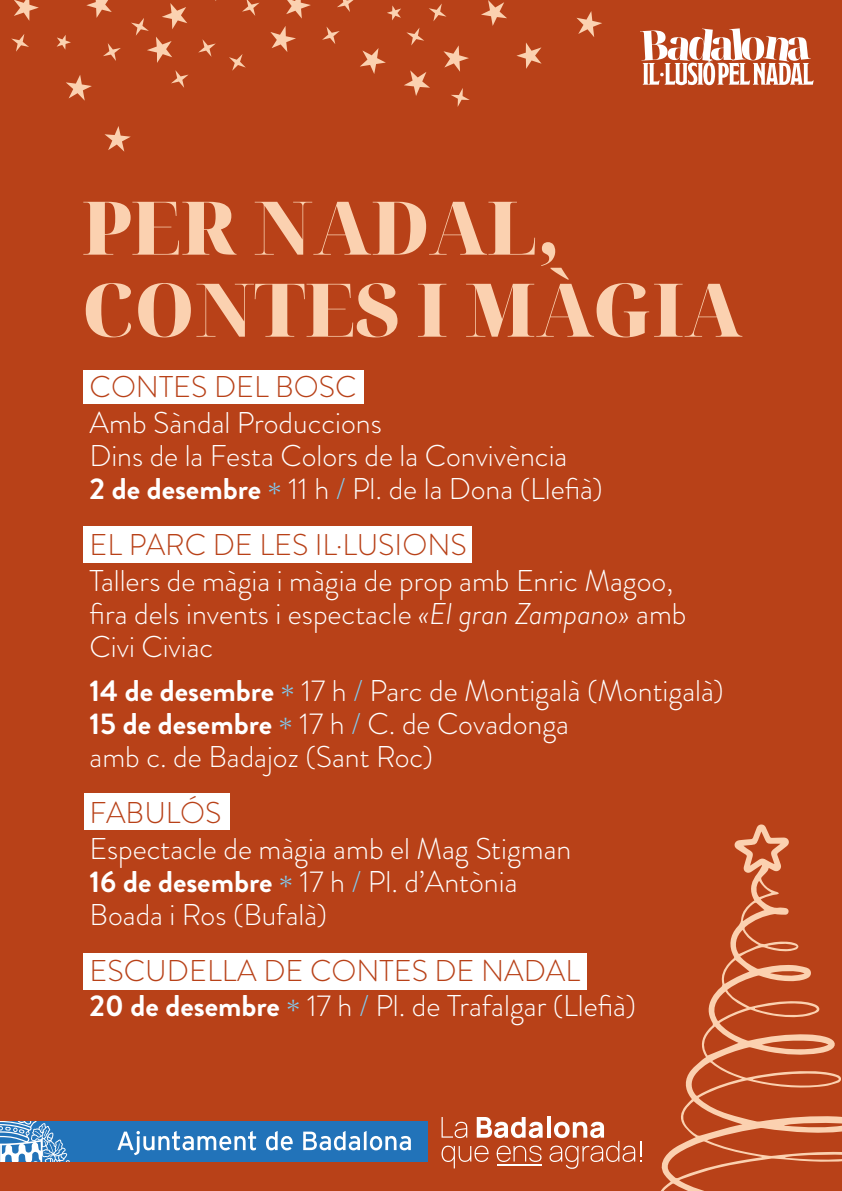
<style>
.page{position:relative;width:842px;height:1191px;background:#b84118}
.page>*{position:absolute;margin:0;border:0;box-sizing:border-box;transform-origin:0 0}
.t1{font:900 74px/82px "Noto Serif Display";color:#fbd1b0}
.t2{font:300 30px/33px "Brandon Grotesque";color:#fff}
.t3{font:300 30px "Brandon Grotesque";color:#b84118}
.s1{font-weight:700}
.s2{font-family:"Noto Serif Display";color:#80cdf3}
.s3{color:#80cdf3}
.s4{font-style:italic}
.s5{color:#b84118}
</style>
<div class="page">
<div style="left:84px;top:953px;width:503px;height:36px;background:#fff"></div>
<div style="left:84px;top:793px;width:146px;height:36px;background:#fff"></div>
<div style="left:84px;top:526px;width:388px;height:36px;background:#fff"></div>
<div style="left:0;top:1121px;width:427px;height:40px;background:#2273b9"></div>
<svg style="left:117px;top:1131px;width:294px;height:24px"></svg>
<svg style="left:0;top:1121px;width:70px;height:40px"></svg>
<svg style="left:640px;top:28px;width:174px;height:57px"></svg>
<svg style="left:443px;top:45px;width:26px;height:27px"></svg>
<svg style="left:66px;top:75px;width:26px;height:26px"></svg>
<svg style="left:360px;top:48px;width:26px;height:26px"></svg>
<svg style="left:57px;top:35px;width:14px;height:15px"></svg>
<svg style="left:103px;top:43px;width:18px;height:18px"></svg>
<svg style="left:11px;top:34px;width:18px;height:18px"></svg>
<svg style="left:406px;top:28px;width:18px;height:18px"></svg>
<svg style="left:404px;top:70px;width:26px;height:26px"></svg>
<svg style="left:516px;top:42px;width:26px;height:27px"></svg>
<svg style="left:451px;top:88px;width:19px;height:19px"></svg>
<svg style="left:229px;top:54px;width:17px;height:17px"></svg>
<svg style="left:270px;top:26px;width:26px;height:26px"></svg>
<svg style="left:322px;top:27px;width:18px;height:17px"></svg>
<svg style="left:198px;top:39px;width:18px;height:18px"></svg>
<svg style="left:86px;top:0;width:26px;height:18px"></svg>
<svg style="left:481px;top:0;width:26px;height:26px"></svg>
<svg style="left:286px;top:0;width:25px;height:19px"></svg>
<svg style="left:387px;top:5px;width:14px;height:15px"></svg>
<svg style="left:337px;top:0;width:16px;height:12px"></svg>
<svg style="left:576px;top:11px;width:26px;height:26px"></svg>
<svg style="left:429px;top:3px;width:18px;height:18px"></svg>
<svg style="left:104px;top:126px;width:27px;height:26px"></svg>
<svg style="left:14px;top:0;width:25px;height:21px"></svg>
<svg style="left:131px;top:3px;width:56px;height:60px"></svg>
<svg style="left:171px;top:70px;width:18px;height:18px"></svg>
<svg style="left:242px;top:0;width:18px;height:16px"></svg>
<svg style="left:579px;top:824px;width:263px;height:367px"></svg>
<svg style="left:441px;top:1117px;width:26px;height:21px"></svg>
<svg style="left:477px;top:1117px;width:66px;height:21px"></svg>
<hr style="left:547px;top:1116px;width:3px;height:21px;background:#fff">
<svg style="left:441px;top:1145px;width:48px;height:23px"></svg>
<svg style="left:497px;top:1145px;width:44px;height:17px"></svg>
<svg style="left:549px;top:1121px;width:93px;height:47px"></svg>
<hr style="left:497px;top:1164px;width:44px;height:1px;background:#fff">
<div style="left:84px;top:370px;width:280px;height:34px;background:#fff"></div>
<h1 class="t1" style="left:82px;top:189px;width:662px">PER NADAL,<br>CONTES I MÀGIA</h1>
<p class="t3" style="left:90px;top:366px;width:269px">CONTES DEL BOSC</p>
<p class="t2" style="left:90px;top:406px;width:515px">Amb Sàndal Produccions<br>Dins de la Festa Colors de la Convivència<br><span class="s1">2 de desembre</span> <span class="s2">⁎</span> 11 h <span class="s3">/</span> Pl. de la Dona (Llefià)</p>
<p class="t3" style="left:90px;top:524px;width:379px">EL PARC DE LES IL·LUSIONS</p>
<p class="t2" style="left:90px;top:564px;width:598px">Tallers de màgia i màgia de prop amb Enric Magoo, fira dels invents i espectacle <span class="s4">«El gran Zampano»</span> amb<br>Civi Civiac</p>
<p class="t2" style="left:90px;top:674px;width:636px"><span class="s1">14 de desembre</span> <span class="s2">⁎</span> 17 h <span class="s3">/</span> Parc de Montigalà (Montigalà)<br><span class="s1">15 de desembre</span> <span class="s2">⁎</span> 17 h <span class="s3">/</span> C. de Covadonga<br>amb c. de Badajoz (Sant Roc)</p>
<p class="t3" style="left:90px;top:792px;width:134px">FABULÓS</p>
<p class="t2" style="left:90px;top:832px;width:483px">Espectacle de màgia amb el Mag Stigman<br><span class="s1">16 de desembre</span> <span class="s2">⁎</span> 17 h <span class="s3">/</span> Pl. d’Antònia<br>Boada i Ros (Bufalà)</p>
<p class="t2" style="left:90px;top:952px;width:548px;line-height:35.8px"><span class="s5">ESCUDELLA DE CONTES DE NADAL<br></span><span class="s1">20 de desembre</span> <span class="s2">⁎</span> 17 h <span class="s3">/</span> Pl. de Trafalgar (Llefià)</p>
</div>
